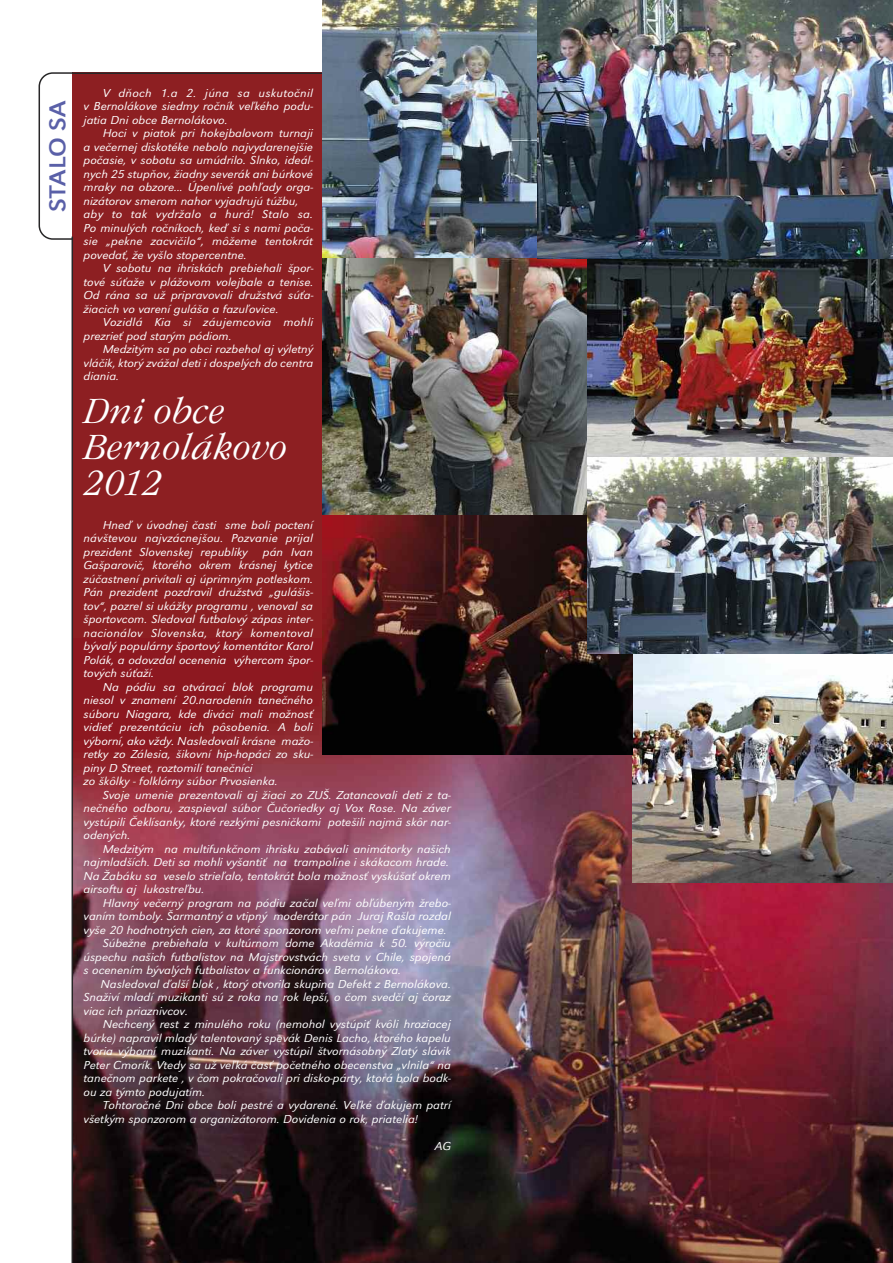
<style>
.page{position:relative;width:893px;height:1263px;background:#fff}
.page>*{position:absolute;margin:0;border:0;box-sizing:border-box;transform-origin:0 0}
.t1{font:36px/36px "Garamond Itc TCE Ligh Cond Ital";color:#fff;scale:1.19 1}
.t2{font:24px "URW Grotesk TOT Reg Ext Wid";color:#5a60a8}
.t3{font:italic 300 12px/13.5px "URW Grotesk TOT";color:#fff;text-align:justify;scale:1.06 1}
.t4{font:italic 300 12px/13.5px "URW Grotesk TOT";letter-spacing:.02em;color:#fff;scale:1.06 1}
</style>
<div class="page">
<div style="left:72px;top:72px;width:269px;height:1124px;background:#8d1f22"></div>
<svg style="left:39px;top:72px;width:34px;height:168px"></svg>
<img style="left:73px;top:653px;width:820px;height:610px">
<hr style="left:72px;top:237px;width:1px;height:1026px;background:#272627">
<img style="left:633px;top:653px;width:260px;height:229px">
<img style="left:587px;top:259px;width:306px;height:199px">
<hr style="left:72px;top:72px;width:766px;height:2px;background:#272627">
<img style="left:322px;top:0;width:216px;height:259px">
<img style="left:322px;top:259px;width:265px;height:257px">
<img style="left:322px;top:516px;width:310px;height:239px">
<img style="left:587px;top:458px;width:306px;height:195px">
<img style="left:538px;top:0;width:355px;height:259px">
<h2 class="t2" style="left:43px;top:212px;width:113px;rotate:-90deg">stalo sa</h2>
<p class="t3" style="left:84px;top:86px;width:218px;text-indent:19px">V dňoch 1.a 2. júna sa uskutočnil v Bernolákove siedmy ročník veľkého podu&shy;jatia Dni obce Bernolákovo.</p>
<p class="t3" style="left:84px;top:126px;width:218px;text-align:left;text-indent:19px">Hoci v piatok pri hokejbalovom turnaji a večernej diskotéke nebolo najvydarenejšie počasie, v sobotu sa umúdrilo. Slnko, ideál&shy;nych 25 stupňov, žiadny severák ani búrkové mraky na obzore... Úpenlivé pohľady orga&shy;nizátorov smerom nahor vyjadrujú túžbu, aby to tak vydržalo a hurá! Stalo sa.<br>Po minulých ročníkoch, keď si s nami poča&shy;sie „pekne zacvičilo“, môžeme tentokrát povedať, že vyšlo stopercentne.</p>
<p class="t3" style="left:84px;top:261px;width:218px;text-indent:19px">V sobotu na ihriskách prebiehali špor&shy;tové súťaže v plážovom volejbale a tenise.<br>Od rána sa už pripravovali družstvá súťa&shy;žiacich vo varení guláša a fazuľovice.</p>
<p class="t4" style="left:84px;top:315px;width:218px;text-indent:19px">Vozidlá Kia si záujemcovia mohli prezrieť pod starým pódiom.</p>
<p class="t3" style="left:84px;top:342px;width:218px;text-indent:19px">Medzitým sa po obci rozbehol aj výletný vláčik, ktorý zvážal deti i dospelých do centra diania.</p>
<h1 class="t1" style="left:83px;top:392px;width:173px">Dni obce<br>Bernolákovo<br>2012</h1>
<p class="t3" style="left:84px;top:518px;width:218px;text-indent:19px">Hneď v úvodnej časti sme boli poctení návštevou najvzácnejšou. Pozvanie prijal prezident Slovenskej republiky</p>
<p class="t3" style="left:84px;top:545px;width:218px;text-indent:179px">pán Ivan Gašparovič, ktorého okrem krásnej kytice zúčastnení privítali aj úprimným potleskom.<br>Pán prezident pozdravil družstvá „gulášis&shy;tov“, pozrel si ukážky programu , venoval sa športovcom. Sledoval futbalový zápas inter&shy;nacionálov Slovenska, ktorý komentoval bývalý populárny športový komentátor Karol Polák, a odovzdal ocenenia výhercom špor&shy;tových súťaží.</p>
<p class="t3" style="left:84px;top:680px;width:218px;text-align:left;text-indent:19px">Na pódiu sa otvárací blok programu niesol v znamení 20.narodenín tanečného súboru Niagara, kde diváci mali možnosť vidieť prezentáciu ich pôsobenia. A boli výborní, ako vždy. Nasledovali krásne mažo&shy;retky zo Zálesia, šikovní hip-hopáci zo sku&shy;piny D Street, roztomilí tanečníci<br>zo škôlky - folklórny súbor Prvosienka.</p>
<p class="t3" style="left:84px;top:788px;width:348px;text-indent:19px">Svoje umenie prezentovali aj žiaci zo ZUŠ. Zatancovali deti z ta&shy;nečného odboru, zaspieval súbor Čučoriedky aj Vox Rose. Na záver vystúpili Čeklísanky, ktoré rezkými pesničkami potešili najmä skôr nar&shy;odených.</p>
<p class="t3" style="left:84px;top:842px;width:348px;text-align:left;text-indent:19px">Medzitým na multifunkčnom ihrisku zabávali animátorky našich najmladších. Deti sa mohli vyšantiť na trampolíne i skákacom hrade.<br>Na Žabáku sa veselo strieľalo, tentokrát bola možnosť vyskúšať okrem airsoftu aj lukostreľbu.</p>
<p class="t3" style="left:103px;top:896px;width:330px">Hlavný večerný program na pódiu začal veľmi obľúbeným žrebo-</p>
<p class="t3" style="left:84px;top:909px;width:348px">vaním tomboly. Šarmantný a vtipný moderátor pán Juraj Rašla rozdal</p>
<p class="t3" style="left:84px;top:923px;width:344px">vyše 20 hodnotných cien, za ktoré sponzorom veľmi pekne ďakujeme.</p>
<p class="t3" style="left:103px;top:936px;width:330px">Súbežne prebiehala v kultúrnom dome Akadémia k 50. výročiu</p>
<p class="t3" style="left:84px;top:950px;width:348px">úspechu našich futbalistov na Majstrovstvách sveta v Chile, spojená</p>
<p class="t3" style="left:84px;top:963px;width:301px">s ocenením bývalých futbalistov a funkcionárov Bernolákova.</p>
<p class="t3" style="left:101px;top:977px;width:332px">Nasledoval ďalší blok , ktorý otvorila skupina Defekt z Bernolákova.</p>
<p class="t3" style="left:84px;top:990px;width:348px">Snaživí mladí muzikanti sú z roka na rok lepší, o čom svedčí aj čoraz</p>
<p class="t3" style="left:84px;top:1004px;width:100px">viac ich priaznivcov.</p>
<p class="t3" style="left:103px;top:1017px;width:330px">Nechcený rest z minulého roku (nemohol vystúpiť kvôli hroziacej</p>
<p class="t3" style="left:84px;top:1031px;width:348px">búrke) napravil mladý talentovaný spevák Denis Lacho, ktorého kapelu</p>
<p class="t3" style="left:84px;top:1044px;width:348px">tvoria výborní muzikanti. Na záver vystúpil štvornásobný Zlatý slávik</p>
<p class="t3" style="left:84px;top:1058px;width:348px">Peter Cmorík. Vtedy sa už veľká časť početného obecenstva „vlnila“ na</p>
<p class="t3" style="left:84px;top:1071px;width:348px">tanečnom parkete , v čom pokračovali pri disko-párty, ktorá bola bodk-</p>
<p class="t3" style="left:84px;top:1085px;width:116px">ou za týmto podujatím.</p>
<p class="t3" style="left:103px;top:1098px;width:330px">Tohtoročné Dni obce boli pestré a vydarené. Veľké ďakujem patrí</p>
<p class="t3" style="left:84px;top:1112px;width:317px">všetkým sponzorom a organizátorom. Dovidenia o rok, priatelia!</p>
<p class="t3" style="left:435px;top:1139px;width:17px">AG</p>
</div>
